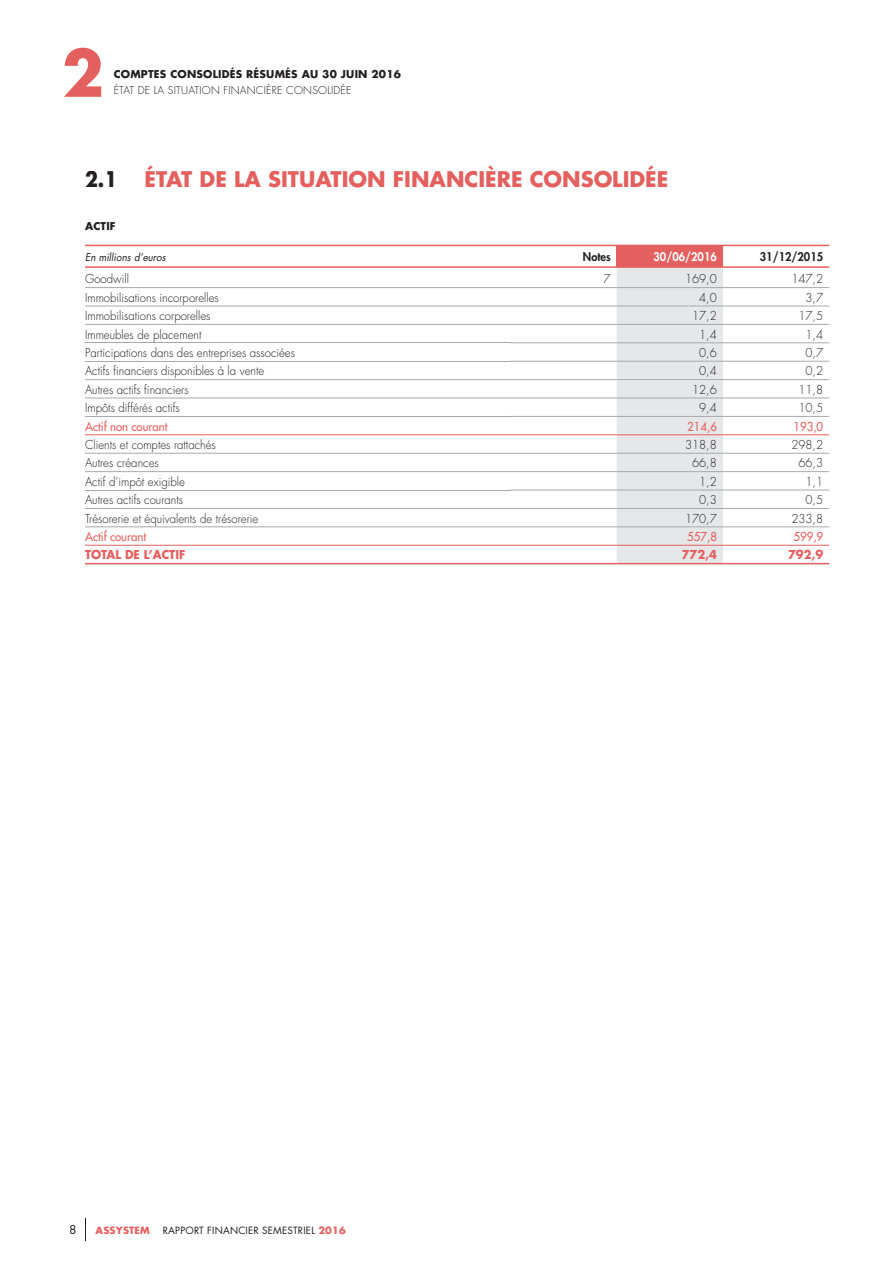
<style>
.page{position:relative;width:893px;height:1263px;background:#fff}
.page>*{position:absolute;margin:0;border:0;box-sizing:border-box;transform-origin:0 0}
.t1{font:700 62.7px "Futura Std";color:#e4605f}
.t2{font:700 21px "Futura Std";color:#e4605f}
.t3{font:700 21px "Futura Std";color:#231f20;scale:.9 1}
.t4{font:300 12px "Futura Std";color:#231f20;scale:.95 1}
.t5{font:500 12px "Futura Std";color:#e4605f;scale:.95 1}
.t6{font:700 12px "Futura Std";color:#e4605f;scale:.95 1}
.t7{font:12px "Futura Std";color:#231f20}
.t8{font:800 11.7px "Futura Std";color:#231f20;scale:.95 1}
.t9{font:800 11.7px "Futura Std";color:#fff;scale:.95 1}
.t10{font:700 10.5px "Futura Std";letter-spacing:.02em;color:#231f20}
.t11{font:300 10.5px "Futura Std";letter-spacing:.02em;color:#231f20}
.t12{font:italic 10.5px "Futura Std";color:#231f20;scale:.95 1}
.t13{font:9.75px "Futura Std";letter-spacing:.02em;color:#231f20}
.t14{font:700 9.75px "Futura Std";letter-spacing:.02em;color:#e4605f}
.s1{font-weight:700;color:#e4605f}
</style>
<div class="page">
<div style="left:616px;top:245px;width:107px;height:22px;background:#e4605f"></div>
<div style="left:616px;top:268px;width:107px;height:295px;background:#e6e7e9"></div>
<hr style="left:85px;top:245px;width:744px;height:1px;background:#e4605f">
<hr style="left:85px;top:266px;width:744px;height:2px;background:#e4605f">
<hr style="left:85px;top:563px;width:744px;height:1px;background:#e4605f">
<hr style="left:85px;top:287px;width:744px;height:1px;background:#a8a9ad">
<hr style="left:85px;top:306px;width:744px;height:1px;background:#a8a9ad">
<hr style="left:85px;top:324px;width:744px;height:1px;background:#a8a9ad">
<hr style="left:85px;top:343px;width:425px;height:1px;background:#a8a9ad">
<hr style="left:510px;top:343px;width:319px;height:1px;background:#a8a9ad">
<hr style="left:85px;top:361px;width:425px;height:1px;background:#a8a9ad">
<hr style="left:510px;top:361px;width:319px;height:1px;background:#a8a9ad">
<hr style="left:85px;top:379px;width:744px;height:1px;background:#a8a9ad">
<hr style="left:85px;top:398px;width:744px;height:1px;background:#a8a9ad">
<hr style="left:85px;top:416px;width:425px;height:1px;background:#a8a9ad">
<hr style="left:510px;top:416px;width:319px;height:1px;background:#a8a9ad">
<hr style="left:85px;top:453px;width:744px;height:1px;background:#a8a9ad">
<hr style="left:85px;top:471px;width:744px;height:1px;background:#a8a9ad">
<hr style="left:85px;top:490px;width:425px;height:1px;background:#a8a9ad">
<hr style="left:510px;top:490px;width:319px;height:1px;background:#a8a9ad">
<hr style="left:85px;top:508px;width:744px;height:1px;background:#a8a9ad">
<hr style="left:85px;top:527px;width:744px;height:1px;background:#a8a9ad">
<hr style="left:85px;top:435px;width:744px;height:1px;background:#e4605f">
<hr style="left:85px;top:545px;width:744px;height:1px;background:#e4605f">
<div style="left:687px;top:274px;width:29px;height:11px;background:#e6e7e9"></div>
<div style="left:699px;top:292px;width:17px;height:12px;background:#e6e7e9"></div>
<div style="left:694px;top:311px;width:22px;height:11px;background:#e6e7e9"></div>
<div style="left:701px;top:329px;width:15px;height:12px;background:#e6e7e9"></div>
<div style="left:700px;top:348px;width:16px;height:11px;background:#e6e7e9"></div>
<div style="left:700px;top:366px;width:16px;height:11px;background:#e6e7e9"></div>
<div style="left:694px;top:385px;width:22px;height:11px;background:#e6e7e9"></div>
<div style="left:700px;top:403px;width:16px;height:11px;background:#e6e7e9"></div>
<div style="left:686px;top:440px;width:30px;height:11px;background:#e6e7e9"></div>
<div style="left:693px;top:458px;width:23px;height:11px;background:#e6e7e9"></div>
<div style="left:701px;top:477px;width:15px;height:11px;background:#e6e7e9"></div>
<div style="left:700px;top:495px;width:16px;height:11px;background:#e6e7e9"></div>
<div style="left:687px;top:513px;width:30px;height:12px;background:#e6e7e9"></div>
<svg style="left:85px;top:1218px;width:1px;height:23px"></svg>
<h1 class="t1" style="left:62px;top:45px;width:44px">2</h1>
<p class="t10" style="left:114px;top:69px;width:289px">COMPTES CONSOLIDÉS RÉSUMÉS AU 30 JUIN 2016</p>
<p class="t11" style="left:114px;top:85px;width:239px">ÉTAT DE LA SITUATION FINANCIÈRE CONSOLIDÉE</p>
<h2 class="t3" style="left:85px;top:170px;width:38px">2.1</h2>
<h2 class="t2" style="left:145px;top:170px;width:525px">ÉTAT DE LA SITUATION FINANCIÈRE CONSOLIDÉE</h2>
<p class="t10" style="left:85px;top:221px;width:32px">ACTIF</p>
<p class="t12" style="left:85px;top:252px;width:87px">En millions d’euros</p>
<p class="t8" style="left:583px;top:251px;width:31px">Notes</p>
<p class="t9" style="left:653px;top:251px;width:68px">30/06/2016</p>
<p class="t8" style="left:760px;top:251px;width:68px">31/12/2015</p>
<p class="t4" style="left:85px;top:273px;width:48px">Goodwill</p>
<p class="t4" style="left:603px;top:273px;width:9px">7</p>
<p class="t4" style="left:685px;top:273px;width:35px">169,0</p>
<p class="t4" style="left:791px;top:273px;width:35px">147,2</p>
<p class="t4" style="left:85px;top:292px;width:142px">Immobilisations incorporelles</p>
<p class="t4" style="left:699px;top:292px;width:20px">4,0</p>
<p class="t4" style="left:805px;top:292px;width:20px">3,7</p>
<p class="t4" style="left:85px;top:310px;width:134px">Immobilisations corporelles</p>
<p class="t4" style="left:692px;top:310px;width:28px">17,2</p>
<p class="t4" style="left:798px;top:310px;width:28px">17,5</p>
<p class="t4" style="left:85px;top:329px;width:124px">Immeubles de placement</p>
<p class="t4" style="left:699px;top:329px;width:20px">1,4</p>
<p class="t4" style="left:805px;top:329px;width:20px">1,4</p>
<p class="t4" style="left:85px;top:347px;width:223px">Participations dans des entreprises associées</p>
<p class="t4" style="left:699px;top:347px;width:20px">0,6</p>
<p class="t4" style="left:805px;top:347px;width:20px">0,7</p>
<p class="t4" style="left:85px;top:365px;width:190px">Actifs financiers disponibles à la vente</p>
<p class="t4" style="left:699px;top:365px;width:20px">0,4</p>
<p class="t4" style="left:805px;top:365px;width:20px">0,2</p>
<p class="t4" style="left:85px;top:384px;width:111px">Autres actifs financiers</p>
<p class="t4" style="left:692px;top:384px;width:28px">12,6</p>
<p class="t4" style="left:798px;top:384px;width:28px">11,8</p>
<p class="t4" style="left:85px;top:402px;width:101px">Impôts différés actifs</p>
<p class="t4" style="left:699px;top:402px;width:20px">9,4</p>
<p class="t4" style="left:798px;top:402px;width:28px">10,5</p>
<p class="t5" style="left:85px;top:421px;width:88px">Actif non courant</p>
<p class="t5" style="left:687px;top:421px;width:33px">214,6</p>
<p class="t5" style="left:793px;top:421px;width:33px">193,0</p>
<p class="t4" style="left:85px;top:439px;width:139px">Clients et comptes rattachés</p>
<p class="t4" style="left:685px;top:439px;width:35px">318,8</p>
<p class="t4" style="left:791px;top:439px;width:35px">298,2</p>
<p class="t4" style="left:85px;top:457px;width:79px">Autres créances</p>
<p class="t4" style="left:692px;top:457px;width:28px">66,8</p>
<p class="t4" style="left:798px;top:457px;width:28px">66,3</p>
<p class="t4" style="left:85px;top:476px;width:107px">Actif d’impôt exigible</p>
<p class="t4" style="left:699px;top:476px;width:20px">1,2</p>
<p class="t4" style="left:805px;top:476px;width:20px">1,1</p>
<p class="t4" style="left:85px;top:494px;width:105px">Autres actifs courants</p>
<p class="t4" style="left:699px;top:494px;width:20px">0,3</p>
<p class="t4" style="left:805px;top:494px;width:20px">0,5</p>
<p class="t4" style="left:85px;top:513px;width:184px">Trésorerie et équivalents de trésorerie</p>
<p class="t4" style="left:685px;top:513px;width:35px">170,7</p>
<p class="t4" style="left:791px;top:513px;width:35px">233,8</p>
<p class="t5" style="left:85px;top:531px;width:66px">Actif courant</p>
<p class="t5" style="left:687px;top:531px;width:33px">557,8</p>
<p class="t5" style="left:793px;top:531px;width:33px">599,9</p>
<p class="t6" style="left:85px;top:549px;width:107px">TOTAL DE L’ACTIF</p>
<p class="t6" style="left:682px;top:549px;width:39px">772,4</p>
<p class="t6" style="left:788px;top:549px;width:39px">792,9</p>
<p class="t7" style="left:69px;top:1224px;width:9px">8</p>
<p class="t14" style="left:96px;top:1226px;width:56px">ASSYSTEM</p>
<p class="t13" style="left:163px;top:1226px;width:184px">RAPPORT FINANCIER SEMESTRIEL <span class="s1">2016</span></p>
</div>
